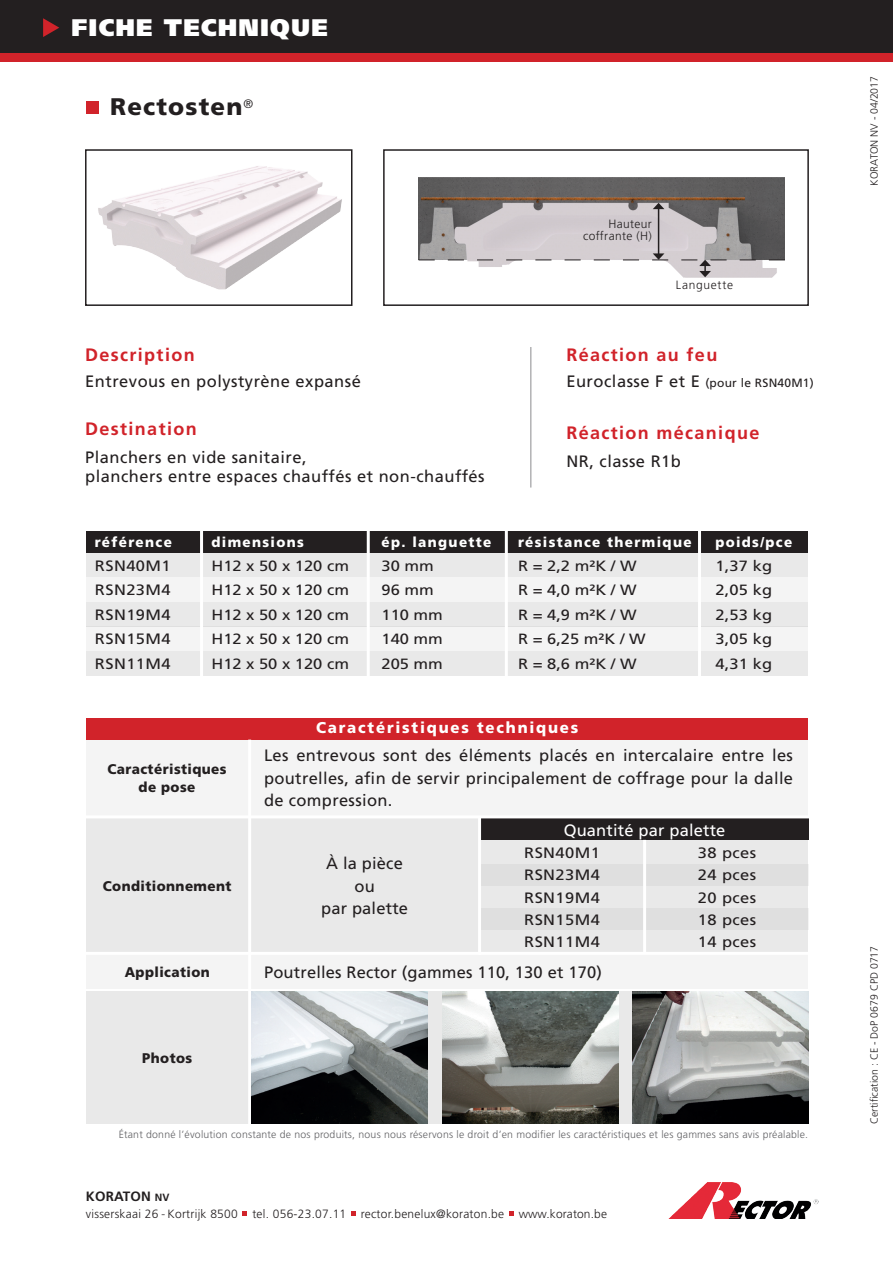
<style>
.page{position:relative;width:893px;height:1263px;background:#fff}
.page>*{position:absolute;margin:0;border:0;box-sizing:border-box;transform-origin:0 0}
.t1{font:900 24px "Frutiger LT Std";letter-spacing:.05em;color:#fff}
.t2{font:900 24px "Frutiger LT Std";letter-spacing:.05em;color:#231f20}
.t3{font:700 18px "Frutiger LT Std";letter-spacing:.075em;color:#d1232a}
.t4{font:16.5px/22.5px "Frutiger LT Std";letter-spacing:.03em;color:#231f20;text-align:justify}
.t5{font:16.5px/22.5px "Frutiger LT Std";letter-spacing:.01em;color:#231f20;text-align:center}
.t6{font:16.5px "Frutiger LT Std";letter-spacing:.01em;color:#fff}
.t7{font:900 15.6px "Frutiger LT Std";letter-spacing:.12em;color:#fff;scale:.96 1}
.t8{font:15px/22.2px "Frutiger LT Std";letter-spacing:.025em;color:#231f20;text-align:justify;scale:1.1 1}
.t9{font:14.85px/24.5px "Frutiger LT Std";color:#231f20;text-align:justify;scale:1.11 1}
.t10{font:900 14.1px "Frutiger LT Std";letter-spacing:.1em;color:#fff;scale:.96 1}
.t11{font:900 14.1px/18px "Frutiger LT Std";letter-spacing:.03em;color:#231f20;text-align:center;scale:.96 1}
.t12{font:700 13.5px "Frutiger LT Std";letter-spacing:.01em;color:#231f20}
.t13{font:300 12px/12px "Frutiger LT Std";letter-spacing:.02em;color:#231f20;text-align:right}
.t14{font:12px "Frutiger LT Std";letter-spacing:.02em;color:#231f20}
.t15{font:300 12px "Frutiger LT Std";letter-spacing:.06em;color:#231f20}
.t16{font:300 10.5px "Frutiger LT Std";letter-spacing:.02em;color:#616164}
.t17{font:300 10.5px "Frutiger LT Std";color:#231f20}
.s1{font-size:16.5px}
.s2{font-size:10.5px}
</style>
<div class="page">
<div style="left:86px;top:740px;width:722px;height:76px;background:#f4f4f4"></div>
<div style="left:86px;top:953px;width:722px;height:36px;background:#f4f4f4"></div>
<img style="left:668px;top:1182px;width:150px;height:37px">
<div style="left:0;top:0;width:893px;height:53px;background:#231f20"></div>
<div style="left:0;top:53px;width:893px;height:9px;background:#d1232a"></div>
<img style="left:98px;top:166px;width:244px;height:124px">
<div style="left:85px;top:149px;width:267px;height:157px;border:2px solid #231f20"></div>
<img style="left:419px;top:178px;width:366px;height:100px">
<div style="left:383px;top:149px;width:426px;height:157px;border:2px solid #231f20"></div>
<div style="left:86px;top:531px;width:722px;height:22px;background:#231f20"></div>
<div style="left:86px;top:718px;width:722px;height:22px;background:#d1232a"></div>
<svg style="left:86px;top:818px;width:722px;height:134px;background:#d9d8d8"></svg>
<div style="left:86px;top:992px;width:722px;height:132px;background:#e9e9e9"></div>
<div style="left:86px;top:553px;width:722px;height:24px;background:#e9e9e9"></div>
<div style="left:86px;top:651px;width:722px;height:24px;background:#e9e9e9"></div>
<div style="left:86px;top:602px;width:722px;height:24px;background:#e9e9e9"></div>
<div style="left:86px;top:577px;width:722px;height:25px;background:#f4f4f4"></div>
<div style="left:86px;top:626px;width:722px;height:25px;background:#f4f4f4"></div>
<hr style="left:200px;top:520px;width:3px;height:165px;background:#fff">
<hr style="left:367px;top:521px;width:3px;height:165px;background:#fff">
<hr style="left:505px;top:527px;width:3px;height:164px;background:#fff">
<hr style="left:698px;top:521px;width:3px;height:165px;background:#fff">
<hr style="left:248px;top:740px;width:3px;height:388px;background:#fff">
<hr style="left:478px;top:817px;width:3px;height:138px;background:#fff">
<hr style="left:643px;top:840px;width:3px;height:113px;background:#fff">
<div style="left:86px;top:101px;width:12px;height:13px;background:#d1232a"></div>
<svg style="left:43px;top:18px;width:16px;height:19px"></svg>
<svg style="left:243px;top:1211px;width:4px;height:4px"></svg>
<svg style="left:351px;top:1211px;width:4px;height:4px"></svg>
<svg style="left:509px;top:1211px;width:5px;height:4px"></svg>
<img style="left:251px;top:992px;width:176px;height:132px">
<img style="left:632px;top:992px;width:176px;height:132px">
<img style="left:443px;top:992px;width:176px;height:132px">
<hr style="left:658px;top:208px;width:1px;height:46px;background:#231f20">
<svg style="left:653px;top:203px;width:11px;height:6px"></svg>
<svg style="left:419px;top:253px;width:366px;height:24px"></svg>
<hr style="left:80px;top:952px;width:735px;height:3px;background:#fff">
<hr style="left:77px;top:815px;width:735px;height:3px;background:#fff">
<hr style="left:530px;top:347px;width:1px;height:140px;background:#616164">
<h1 class="t1" style="left:71px;top:13px;width:258px">FICHE TECHNIQUE</h1>
<h1 class="t2" style="left:110px;top:92px;width:145px">Rectosten<sup>®</sup></h1>
<p class="t13" style="left:583px;top:218px;width:70px">Hauteur coffrante (H)</p>
<p class="t15" style="left:676px;top:278px;width:59px">Languette</p>
<p class="t3" style="left:85px;top:344px;width:111px">Description</p>
<p class="t3" style="left:566px;top:344px;width:152px">Réaction au feu</p>
<p class="t4" style="left:85px;top:370px;width:277px">Entrevous en polystyrène expansé</p>
<p class="t14" style="left:566px;top:376px;width:249px"><span class="s1">Euroclasse F et E</span> (pour le RSN40M1)</p>
<p class="t3" style="left:85px;top:418px;width:113px">Destination</p>
<p class="t3" style="left:566px;top:422px;width:194px">Réaction mécanique</p>
<p class="t4" style="left:85px;top:447px;width:401px;line-height:19.5px">Planchers en vide sanitaire,<br>planchers entre espaces chauffés et non-chauffés</p>
<p class="t4" style="left:566px;top:450px;width:116px">NR, classe R1b</p>
<p class="t10" style="left:95px;top:534px;width:82px">référence</p>
<p class="t10" style="left:211px;top:534px;width:98px">dimensions</p>
<p class="t10" style="left:381px;top:534px;width:116px">ép. languette</p>
<p class="t10" style="left:518px;top:534px;width:182px">résistance thermique</p>
<p class="t10" style="left:715px;top:534px;width:82px">poids/pce</p>
<p class="t8" style="left:95px;top:554px;width:70px;line-height:24.5px">RSN40M1<br>RSN23M4<br>RSN19M4<br>RSN15M4<br>RSN11M4</p>
<p class="t9" style="left:211px;top:554px;width:125px">H12 x 50 x 120 cm H12 x 50 x 120 cm H12 x 50 x 120 cm H12 x 50 x 120 cm H12 x 50 x 120 cm</p>
<p class="t9" style="left:382px;top:554px;width:57px;text-align:left">30 mm<br>96 mm<br>110 mm<br>140 mm<br>205 mm</p>
<p class="t9" style="left:518px;top:554px;width:117px;text-align:left">R = 2,2 m²K / W<br>R = 4,0 m²K / W<br>R = 4,9 m²K / W<br>R = 6,25 m²K / W<br>R = 8,6 m²K / W</p>
<p class="t9" style="left:715px;top:553px;width:53px">1,37 kg 2,05 kg 2,53 kg 3,05 kg 4,31 kg</p>
<p class="t7" style="left:316px;top:718px;width:275px">Caractéristiques techniques</p>
<p class="t11" style="left:107px;top:760px;width:126px">Caractéristiques de pose</p>
<p class="t11" style="left:103px;top:877px;width:136px">Conditionnement</p>
<p class="t11" style="left:125px;top:963px;width:90px">Application</p>
<p class="t11" style="left:142px;top:1049px;width:54px">Photos</p>
<p class="t4" style="left:264px;top:744px;width:530px">Les entrevous sont des éléments placés en intercalaire entre les poutrelles, afin de servir principalement de coffrage pour la dalle de compression.</p>
<p class="t5" style="left:321px;top:852px;width:88px">À la pièce ou<br>par palette</p>
<p class="t6" style="left:564px;top:820px;width:163px">Quantité par palette</p>
<p class="t8" style="left:524px;top:842px;width:70px">RSN40M1<br>RSN23M4<br>RSN19M4<br>RSN15M4<br>RSN11M4</p>
<p class="t8" style="left:698px;top:842px;width:55px">38 pces 24 pces 20 pces 18 pces 14 pces</p>
<p class="t5" style="left:264px;top:961px;width:339px">Poutrelles Rector (gammes 110, 130 et 170)</p>
<p class="t16" style="left:119px;top:1128px;width:691px">Étant donné l’évolution constante de nos produits, nous nous réservons le droit d’en modifier les caractéristiques et les gammes sans avis préalable.</p>
<p class="t12" style="left:86px;top:1189px;width:85px">KORATON <span class="s2">NV</span></p>
<p class="t13" style="left:86px;top:1207px;width:523px">visserskaai 26 – Kortrijk 8500 tel. 056-23.07.11 rector.benelux@koraton.be www.koraton.be</p>
<p class="t17" style="left:868px;top:186px;width:111px;rotate:-90deg">KORATON NV - 04/2017</p>
<p class="t17" style="left:868px;top:1124px;width:179px;rotate:-90deg">Certification : CE - DoP 0679 CPD 0717</p>
</div>
